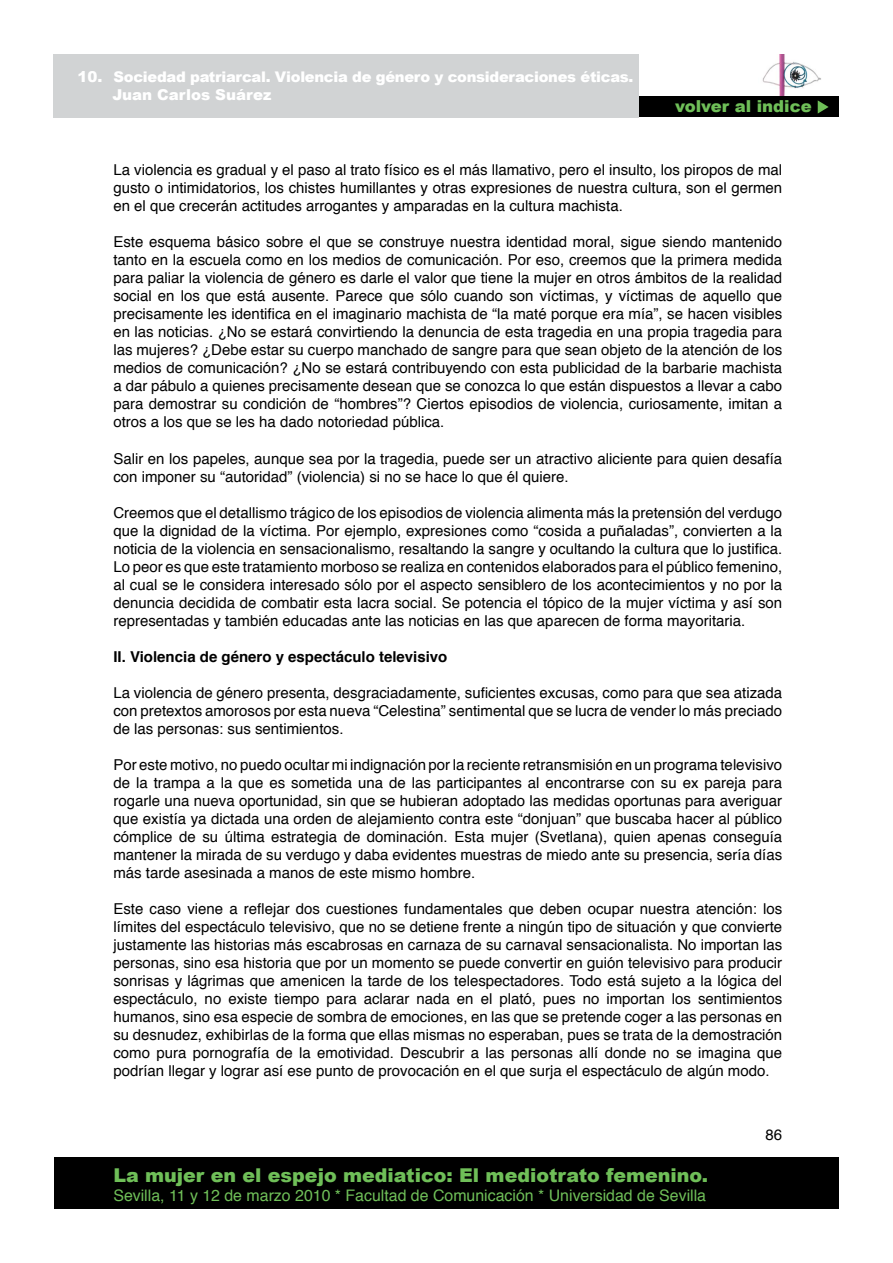
<style>
.page{position:relative;width:893px;height:1263px;background:#fff}
.page>*{position:absolute;margin:0;border:0;box-sizing:border-box;transform-origin:0 0}
.t1{font:900 19.05px "Arial";color:#6fbf58}
.t2{font:900 16.5px "Arial";color:#6fbf58}
.t3{font:15.9px "Helvetica";color:#6fbf58}
.Estilo_de_párrafo_2{font:15px/18px "Helvetica";color:#000;text-align:justify}
.t4{font:700 15px "Helvetica";color:#000}
.t5{font:900 15px "Arial";color:#fff}
.t6{font:900 14.7px "Arial";letter-spacing:-.02em;color:#fff}
.s1{font-size:15px}
</style>
<div class="page">
<img style="left:758px;top:54px;width:63px;height:43px">
<div style="left:54px;top:1158px;width:785px;height:51px;background:#000"></div>
<div style="left:54px;top:97px;width:784px;height:20px;background:#000"></div>
<svg style="left:818px;top:100px;width:11px;height:14px"></svg>
<div style="left:54px;top:54px;width:585px;height:63px;background:#d1d3d4"></div>
<p class="t6" style="left:78px;top:66px;width:557px"><span class="s1">10.</span> Sociedad patriarcal. Violencia de género y consideraciones éticas.</p>
<p class="t5" style="left:113px;top:84px;width:160px">Juan Carlos Suárez</p>
<p class="t2" style="left:675px;top:95px;width:138px">volver al indice</p>
<p class="Estilo_de_párrafo_2" style="left:113px;top:162px;width:670px">La violencia es gradual y el paso al trato físico es el más llamativo, pero el insulto, los piropos de mal gusto o intimidatorios, los chistes humillantes y otras expresiones de nuestra cultura, son el germen en el que crecerán actitudes arrogantes y amparadas en la cultura machista.</p>
<p class="Estilo_de_párrafo_2" style="left:113px;top:234px;width:670px">Este esquema básico sobre el que se construye nuestra identidad moral, sigue siendo mantenido tanto en la escuela como en los medios de comunicación. Por eso, creemos que la primera medida para paliar la violencia de género es darle el valor que tiene la mujer en otros ámbitos de la realidad social en los que está ausente. Parece que sólo cuando son víctimas, y víctimas de aquello que precisamente les identifica en el imaginario machista de “la maté porque era mía”, se hacen visibles en las noticias. ¿No se estará convirtiendo la denuncia de esta tragedia en una propia tragedia para las mujeres? ¿Debe estar su cuerpo manchado de sangre para que sean objeto de la atención de los medios de comunicación? ¿No se estará contribuyendo con esta publicidad de la barbarie machista a dar pábulo a quienes precisamente desean que se conozca lo que están dispuestos a llevar a cabo para demostrar su condición de “hombres”? Ciertos episodios de violencia, curiosamente, imitan a otros a los que se les ha dado notoriedad pública.</p>
<p class="Estilo_de_párrafo_2" style="left:113px;top:450px;width:670px">Salir en los papeles, aunque sea por la tragedia, puede ser un atractivo aliciente para quien desafía con imponer su “autoridad” (violencia) si no se hace lo que él quiere.</p>
<p class="Estilo_de_párrafo_2" style="left:113px;top:504px;width:670px">Creemos que el detallismo trágico de los episodios de violencia alimenta más la pretensión del verdugo que la dignidad de la víctima. Por ejemplo, expresiones como “cosida a puñaladas”, convierten a la noticia de la violencia en sensacionalismo, resaltando la sangre y ocultando la cultura que lo justifica.<br>Lo peor es que este tratamiento morboso se realiza en contenidos elaborados para el público femenino, al cual se le considera interesado sólo por el aspecto sensiblero de los acontecimientos y no por la denuncia decidida de combatir esta lacra social. Se potencia el tópico de la mujer víctima y así son representadas y también educadas ante las noticias en las que aparecen de forma mayoritaria.</p>
<p class="t4" style="left:113px;top:644px;width:336px">II. Violencia de género y espectáculo televisivo</p>
<p class="Estilo_de_párrafo_2" style="left:113px;top:684px;width:670px">La violencia de género presenta, desgraciadamente, suficientes excusas, como para que sea atizada con pretextos amorosos por esta nueva “Celestina” sentimental que se lucra de vender lo más preciado de las personas: sus sentimientos.</p>
<p class="Estilo_de_párrafo_2" style="left:113px;top:756px;width:670px">Por este motivo, no puedo ocultar mi indignación por la reciente retransmisión en un programa televisivo de la trampa a la que es sometida una de las participantes al encontrarse con su ex pareja para rogarle una nueva oportunidad, sin que se hubieran adoptado las medidas oportunas para averiguar que existía ya dictada una orden de alejamiento contra este “donjuan” que buscaba hacer al público cómplice de su última estrategia de dominación. Esta mujer (Svetlana), quien apenas conseguía mantener la mirada de su verdugo y daba evidentes muestras de miedo ante su presencia, sería días más tarde asesinada a manos de este mismo hombre.</p>
<p class="Estilo_de_párrafo_2" style="left:113px;top:900px;width:670px">Este caso viene a reflejar dos cuestiones fundamentales que deben ocupar nuestra atención: los límites del espectáculo televisivo, que no se detiene frente a ningún tipo de situación y que convierte justamente las historias más escabrosas en carnaza de su carnaval sensacionalista. No importan las personas, sino esa historia que por un momento se puede convertir en guión televisivo para producir sonrisas y lágrimas que amenicen la tarde de los telespectadores. Todo está sujeto a la lógica del espectáculo, no existe tiempo para aclarar nada en el plató, pues no importan los sentimientos humanos, sino esa especie de sombra de emociones, en las que se pretende coger a las personas en su desnudez, exhibirlas de la forma que ellas mismas no esperaban, pues se trata de la demostración como pura pornografía de la emotividad. Descubrir a las personas allí donde no se imagina que podrían llegar y lograr así ese punto de provocación en el que surja el espectáculo de algún modo.</p>
<p class="t1" style="left:113px;top:1161px;width:596px">La mujer en el espejo mediatico: El mediotrato femenino.</p>
<p class="t3" style="left:113px;top:1183px;width:594px">Sevilla, 11 y 12 de marzo 2010 * Facultad de Comunicación * Universidad de Sevilla</p>
<p class="Estilo_de_párrafo_2" style="left:766px;top:1126px;width:18px">86</p>
</div>
